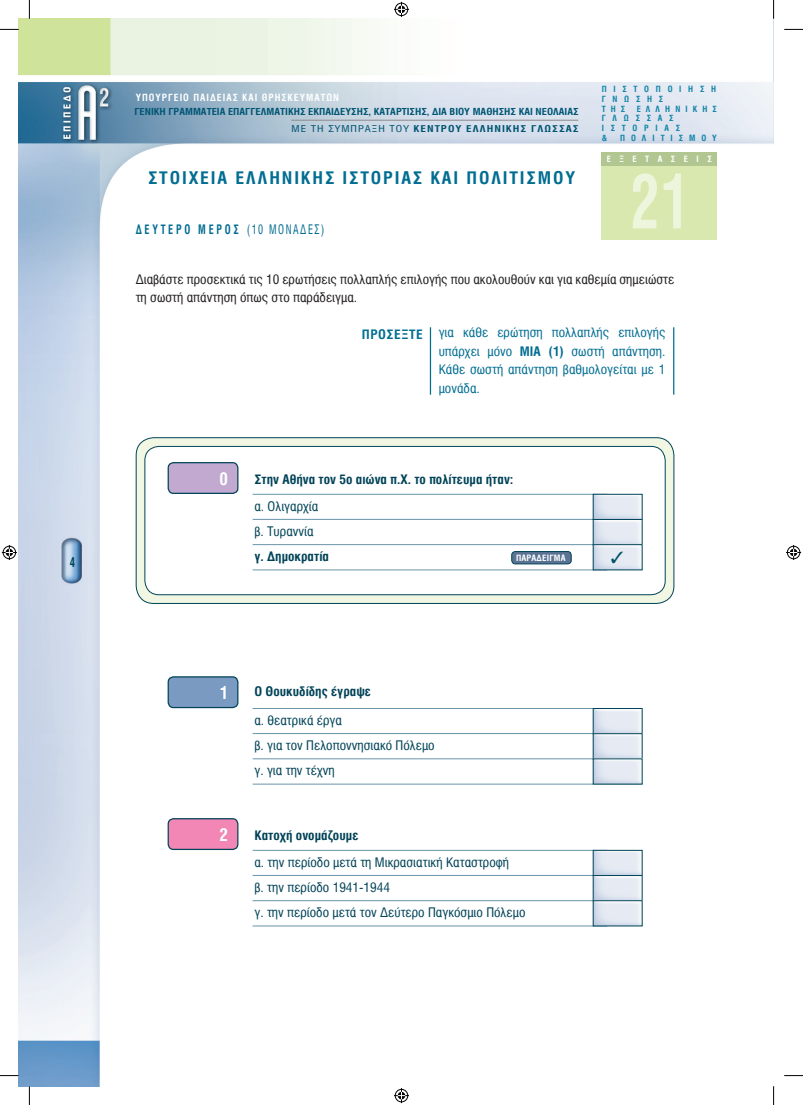
<style>
.page{position:relative;width:803px;height:1105px;background:#fff}
.page>*{position:absolute;margin:0;border:0;box-sizing:border-box;transform-origin:0 0}
.t1{font:700 75px "Mg Helvetica Cond";color:#eef5dd;scale:.8 1}
.t2{font:700 17.5px "Mg Helvetica Cond";letter-spacing:.1em;color:#006d92;scale:1.05 1}
.t3{font:700 17.5px "Mg Helvetica Cond";color:#fff}
.t4{font:700 13.75px "Mg Helvetica Cond";color:#004358;scale:.8 1}
.t5{font:13.12px/25px "Mg Helvetica Cond";color:#004358;scale:1.05 1}
.t6{font:13.12px/18.8px "Mg Helvetica Cond";color:#231f20;scale:1.05 1}
.t7{font:13.12px/18.8px "Mg Helvetica Cond";color:#006d92;text-align:justify;scale:1.05 1}
.t8{font:700 13.12px "Mg Helvetica Cond";color:#004358;scale:1.05 1}
.t9{font:700 13.12px "Mg Helvetica Cond";letter-spacing:.26em;color:#006d92;scale:.8 1}
.t10{font:700 13.12px "Mg Helvetica Cond";letter-spacing:.04em;color:#006d92;scale:1.05 1}
.t11{font:700 10px "Mg Helvetica Cond";letter-spacing:.1em;color:#fff}
.t12{font:700 9.75px "Mg Helvetica Cond";color:#005674;scale:1.11 1}
.t13{font:700 9.5px "Mg Helvetica Cond";letter-spacing:.085em;color:#005472;scale:1.2 1}
.t14{font:700 8.75px "Mg Helvetica Cond";letter-spacing:.02em;color:#fff;scale:1.05 1}
.t15{font:700 8.75px "Mg Helvetica Cond";letter-spacing:.97em;color:#fff}
.t16{font:700 8.62px/9.6px "Mg Helvetica Cond";letter-spacing:.78em;color:#0f83a6}
.t17{font:700 8.62px "Mg Helvetica Cond";letter-spacing:.69em;color:#0f83a6}
.s1{font-weight:400}
.s2{font-weight:700}
</style>
<div class="page">
<img style="left:19px;top:19px;width:754px;height:1066px">
<hr style="left:430px;top:327px;width:1px;height:67px;background:#006d92">
<hr style="left:673px;top:327px;width:1px;height:67px;background:#006d92">
<div style="left:602px;top:152px;width:115px;height:17px;background:#b1c691"></div>
<div style="left:602px;top:166px;width:115px;height:73px;background:#d9e8ae"></div>
<div style="left:168px;top:676px;width:70px;height:31px;background:#7a9ac2;border-radius:5px"></div>
<div style="left:168px;top:676px;width:70px;height:32px;border:1px solid #004358;border-radius:5px"></div>
<hr style="left:253px;top:733px;width:354px;height:1px;background:#6894a8">
<hr style="left:253px;top:708px;width:354px;height:1px;background:#6894a8">
<hr style="left:253px;top:758px;width:354px;height:1px;background:#6894a8">
<hr style="left:253px;top:783px;width:354px;height:1px;background:#6894a8">
<svg style="left:592px;top:707px;width:51px;height:77px;background:#d1dbe5"></svg>
<svg style="left:136px;top:437px;width:538px;height:166px;background:#e6efdd"></svg>
<div style="left:136px;top:437px;width:538px;height:166px;border:1px solid #004358;border-radius:18px"></div>
<div style="left:145px;top:446px;width:520px;height:148px;background:#fff;border-radius:14px"></div>
<div style="left:145px;top:446px;width:520px;height:149px;border:1px solid #004358;border-radius:14px"></div>
<div style="left:168px;top:462px;width:70px;height:31px;background:#c2a9d0;border-radius:5px"></div>
<div style="left:168px;top:462px;width:70px;height:32px;border:1px solid #004358;border-radius:5px"></div>
<hr style="left:253px;top:519px;width:354px;height:1px;background:#6894a8">
<hr style="left:253px;top:494px;width:354px;height:1px;background:#6894a8">
<hr style="left:253px;top:544px;width:354px;height:1px;background:#6894a8">
<hr style="left:253px;top:569px;width:354px;height:1px;background:#6894a8">
<div style="left:512px;top:551px;width:59px;height:12px;background:#5a7392;border-radius:4px"></div>
<div style="left:511px;top:551px;width:61px;height:13px;border:1px solid #004358;border-radius:4px"></div>
<div style="left:168px;top:818px;width:70px;height:31px;background:#f287b6;border-radius:5px"></div>
<div style="left:168px;top:817px;width:70px;height:32px;border:1px solid #004358;border-radius:5px"></div>
<hr style="left:253px;top:874px;width:354px;height:1px;background:#6894a8">
<hr style="left:253px;top:849px;width:354px;height:1px;background:#6894a8">
<hr style="left:253px;top:900px;width:354px;height:1px;background:#6894a8">
<hr style="left:253px;top:925px;width:354px;height:1px;background:#6894a8">
<svg style="left:592px;top:849px;width:51px;height:77px;background:#d0dae4"></svg>
<hr style="left:291px;top:120px;width:287px;height:1px;background:#8a8c8f">
<svg style="left:0;top:29px;width:19px;height:1px"></svg>
<svg style="left:784px;top:29px;width:19px;height:1px"></svg>
<svg style="left:29px;top:0;width:1px;height:19px"></svg>
<svg style="left:29px;top:1085px;width:1px;height:19px"></svg>
<svg style="left:773px;top:0;width:1px;height:19px"></svg>
<svg style="left:773px;top:1086px;width:1px;height:18px"></svg>
<svg style="left:394px;top:2px;width:15px;height:15px"></svg>
<svg style="left:394px;top:1088px;width:15px;height:14px"></svg>
<svg style="left:2px;top:545px;width:15px;height:15px"></svg>
<svg style="left:786px;top:545px;width:15px;height:15px"></svg>
<svg style="left:592px;top:493px;width:51px;height:77px;background:#cfdae4"></svg>
<p class="t4" style="left:70px;top:554px;width:8px">4</p>
<p class="t11" style="left:136px;top:91px;width:205px">YΠΟΥΡΓΕΙΟ ΠΑΙΔΕΙΑΣ ΚΑΙ ΘΡΗΣΚΕΥΜΑΤΩΝ</p>
<p class="t12" style="left:134px;top:106px;width:402px">ΓΕΝΙΚΗ ΓΡΑΜΜΑΤΕΙΑ ΕΠΑΓΓΕΛΜΑΤΙΚΗΣ ΕΚΠΑΙΔΕΥΣΗΣ, ΚΑΤΑΡΤΙΣΗΣ, ΔΙΑ ΒΙΟΥ ΜΑΘΗΣΗΣ ΚΑΙ ΝΕΟΛΑΙΑΣ</p>
<p class="t13" style="left:291px;top:123px;width:241px"><span class="s1">ΜΕ ΤΗ ΣΥΜΠΡΑΞΗ ΤΟΥ</span> ΚΕΝΤΡΟΥ ΕΛΛΗΝΙΚΗΣ ΓΛΩΣΣΑΣ</p>
<h2 class="t2" style="left:148px;top:168px;width:408px">ΣΤΟΙΧΕΙΑ ΕΛΛΗΝΙΚΗΣ ΙΣΤΟΡΙΑΣ ΚΑΙ ΠΟΛΙΤΙΣΜΟΥ</h2>
<p class="t9" style="left:136px;top:222px;width:237px">ΔΕΥΤΕΡΟ ΜΕΡΟΣ <span class="s1">(10 ΜΟΝΑΔΕΣ)</span></p>
<p class="t16" style="left:602px;top:85px;width:116px">ΠΙΣΤΟΠΟΙΗΣΗ<br>ΓΝΩΣΗΣ<br>ΤΗΣ</p>
<p class="t16" style="left:602px;top:104px;width:117px;text-indent:35px">ΕΛΛΗΝΙΚΗΣ<br>ΓΛΩΣΣΑΣ<br>ΙΣΤΟΡΙΑΣ<br>&amp;</p>
<p class="t17" style="left:620px;top:133px;width:98px">ΠΟΛΙΤΙΣΜΟΥ</p>
<p class="t15" style="left:607px;top:154px;width:106px">ΕΞΕΤΑΣΕΙΣ</p>
<h1 class="t1" style="left:630px;top:159px;width:74px">21</h1>
<p class="t6" style="left:136px;top:269px;width:514px">Διαβάστε προσεκτικά τις 10 ερωτήσεις πολλαπλής επιλογής που ακολουθούν και για καθεμία σημειώστε τη σωστή απάντηση όπως στο παράδειγμα.</p>
<p class="t7" style="left:439px;top:323px;width:217px">για κάθε ερώτηση πολλαπλής επιλογής υπάρχει μόνο <span class="s2">ΜΙΑ (1)</span> σωστή απάντηση.<br>Κάθε σωστή απάντηση βαθμολογείται με 1 μονάδα.</p>
<p class="t10" style="left:362px;top:326px;width:59px">ΠΡΟΣΕΞΤΕ</p>
<h2 class="t3" style="left:219px;top:468px;width:10px">0</h2>
<p class="t8" style="left:254px;top:472px;width:248px">Στην Αθήνα τον 5ο αιώνα π.Χ. το πολίτευμα ήταν:</p>
<p class="t5" style="left:254px;top:493px;width:62px">α. Ολιγαρχία β. Τυραννία</p>
<p class="t8" style="left:254px;top:548px;width:73px">γ. Δημοκρατία</p>
<p class="t14" style="left:516px;top:552px;width:49px">ΠΑΡΑΔΕΙΓΜΑ</p>
<h2 class="t3" style="left:219px;top:682px;width:10px">1</h2>
<p class="t8" style="left:254px;top:683px;width:113px">Ο Θουκυδίδης έγραψε</p>
<p class="t5" style="left:254px;top:707px;width:173px">α. θεατρικά έργα<br>β. για τον Πελοποννησιακό Πόλεμο γ. για την τέχνη</p>
<h2 class="t3" style="left:219px;top:824px;width:10px">2</h2>
<p class="t8" style="left:254px;top:827px;width:101px">Κατοχή ονομάζουμε</p>
<p class="t5" style="left:254px;top:850px;width:260px">α. την περίοδο μετά τη Μικρασιατική Καταστροφή<br>β. την περίοδο 1941-1944<br>γ. την περίοδο μετά τον Δεύτερο Παγκόσμιο Πόλεμο</p>
</div>
